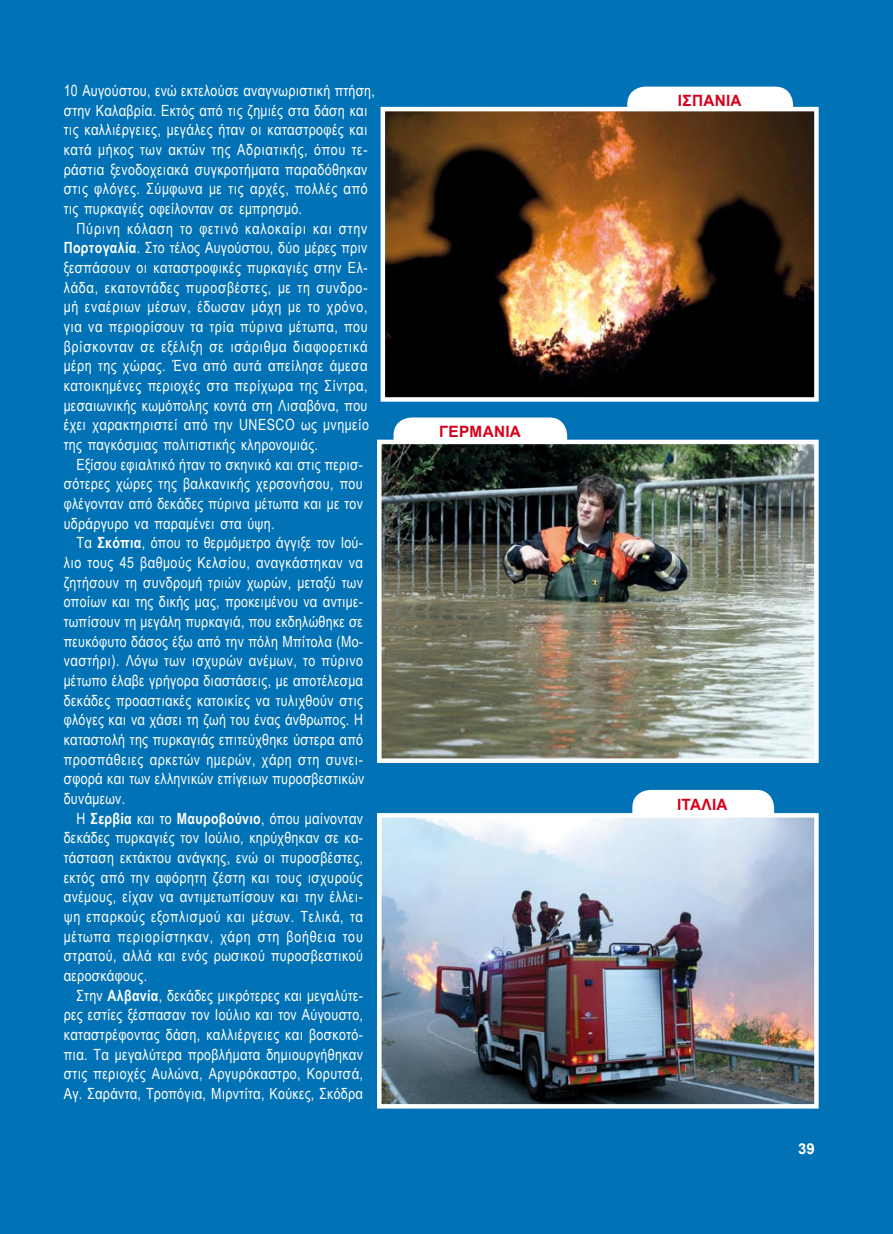
<style>
.page{position:relative;width:893px;height:1234px;background:#fff}
.page>*{position:absolute;margin:0;border:0;box-sizing:border-box;transform-origin:0 0}
.t1{font:700 15.6px "Arial";letter-spacing:.02em;color:#d6001b}
.t2{font:15.45px/19.6px "Arial Narrow";letter-spacing:.02em;color:#fff;text-align:justify}
.t3{font:700 15px "Arial";color:#fff}
.s1{font-weight:700}
</style>
<div class="page">
<div style="left:0;top:0;width:893px;height:1233px;background:#0072b5"></div>
<div style="left:394px;top:417px;width:173px;height:53px;background:#fff;border-radius:18px"></div>
<div style="left:632px;top:789px;width:142px;height:53px;background:#fff;border-radius:18px"></div>
<div style="left:627px;top:87px;width:166px;height:52px;background:#fff;border-radius:18px"></div>
<img style="left:386px;top:112px;width:428px;height:284px">
<div style="left:381px;top:107px;width:438px;height:294px;border:4px solid #fff"></div>
<img style="left:382px;top:444px;width:432px;height:313px">
<div style="left:377px;top:439px;width:442px;height:323px;border:4px solid #fff"></div>
<img style="left:382px;top:817px;width:432px;height:286px">
<div style="left:377px;top:812px;width:442px;height:296px;border:4px solid #fff"></div>
<p class="t2" style="left:64px;top:80px;width:313px;text-align:left">10 Αυγούστου, ενώ εκτελούσε αναγνωριστική πτήση, στην Καλαβρία. Εκτός από τις ζημιές στα δάση και τις καλλιέργειες, μεγάλες ήταν οι καταστροφές και κατά μήκος των ακτών της Αδριατικής, όπου τε&shy;ράστια ξενοδοχειακά συγκροτήματα παραδόθηκαν στις φλόγες. Σύμφωνα με τις αρχές, πολλές από τις πυρκαγιές οφείλονταν σε εμπρησμό.</p>
<p class="t2" style="left:64px;top:218px;width:307px;text-indent:13px">Πύρινη κόλαση το φετινό καλοκαίρι και στην <span class="s1">Πορτογαλία</span>. Στο τέλος Αυγούστου, δύο μέρες πριν ξεσπάσουν οι καταστροφικές πυρκαγιές στην Ελ&shy;λάδα, εκατοντάδες πυροσβέστες, με τη συνδρο&shy;μή εναέριων μέσων, έδωσαν μάχη με το χρόνο, για να περιορίσουν τα τρία πύρινα μέτωπα, που βρίσκονταν σε εξέλιξη σε ισάριθμα διαφορετικά μέρη της χώρας. Ένα από αυτά απείλησε άμεσα κατοικημένες περιοχές στα περίχωρα της Σίντρα, μεσαιωνικής κωμόπολης κοντά στη Λισαβόνα, που έχει χαρακτηριστεί από την UNESCO ως μνημείο της παγκόσμιας πολιτιστικής κληρονομιάς.</p>
<p class="t2" style="left:64px;top:454px;width:301px;text-indent:13px">Εξίσου εφιαλτικό ήταν το σκηνικό και στις περισ&shy;σότερες χώρες της βαλκανικής χερσονήσου, που φλέγονταν από δεκάδες πύρινα μέτωπα και με τον υδράργυρο να παραμένει στα ύψη.</p>
<p class="t2" style="left:64px;top:532px;width:302px;text-indent:13px">Τα <span class="s1">Σκόπια</span>, όπου το θερμόμετρο άγγιξε τον Ιού&shy;λιο τους 45 βαθμούς Κελσίου, αναγκάστηκαν να ζητήσουν τη συνδρομή τριών χωρών, μεταξύ των οποίων και της δικής μας, προκειμένου να αντιμε&shy;τωπίσουν τη μεγάλη πυρκαγιά, που εκδηλώθηκε σε πευκόφυτο δάσος έξω από την πόλη Μπίτολα (Μο&shy;ναστήρι). Λόγω των ισχυρών ανέμων, το πύρινο μέτωπο έλαβε γρήγορα διαστάσεις, με αποτέλεσμα δεκάδες προαστιακές κατοικίες να τυλιχθούν στις φλόγες και να χάσει τη ζωή του ένας άνθρωπος. Η καταστολή της πυρκαγιάς επιτεύχθηκε ύστερα από προσπάθειες αρκετών ημερών, χάρη στη συνει&shy;σφορά και των ελληνικών επίγειων πυροσβεστικών δυνάμεων.</p>
<p class="t2" style="left:64px;top:807px;width:301px;text-indent:13px">Η <span class="s1">Σερβία</span> και το <span class="s1">Μαυροβούνιο</span>, όπου μαίνονταν δεκάδες πυρκαγιές τον Ιούλιο, κηρύχθηκαν σε κα&shy;τάσταση εκτάκτου ανάγκης, ενώ οι πυροσβέστες, εκτός από την αφόρητη ζέστη και τους ισχυρούς ανέμους, είχαν να αντιμετωπίσουν και την έλλει&shy;ψη επαρκούς εξοπλισμού και μέσων. Τελικά, τα μέτωπα περιορίστηκαν, χάρη στη βοήθεια του στρατού, αλλά και ενός ρωσικού πυροσβεστικού αεροσκάφους.</p>
<p class="t2" style="left:64px;top:984px;width:301px;text-indent:13px">Στην <span class="s1">Αλβανία</span>, δεκάδες μικρότερες και μεγαλύτε&shy;ρες εστίες ξέσπασαν τον Ιούλιο και τον Αύγουστο, καταστρέφοντας δάση, καλλιέργειες και βοσκοτό&shy;πια. Τα μεγαλύτερα προβλήματα δημιουργήθηκαν στις περιοχές Αυλώνα, Αργυρόκαστρο, Κορυτσά, Αγ. Σαράντα, Τροπόγια, Μιρντίτα, Κούκες, Σκόδρα</p>
<p class="t1" style="left:439px;top:421px;width:83px">ΓΕΡΜΑΝΙΑ</p>
<p class="t1" style="left:678px;top:90px;width:65px">ΙΣΠΑΝΙΑ</p>
<p class="t1" style="left:677px;top:793px;width:52px">ΙΤΑΛΙΑ</p>
<p class="t3" style="left:798px;top:1138px;width:18px">39</p>
</div>
